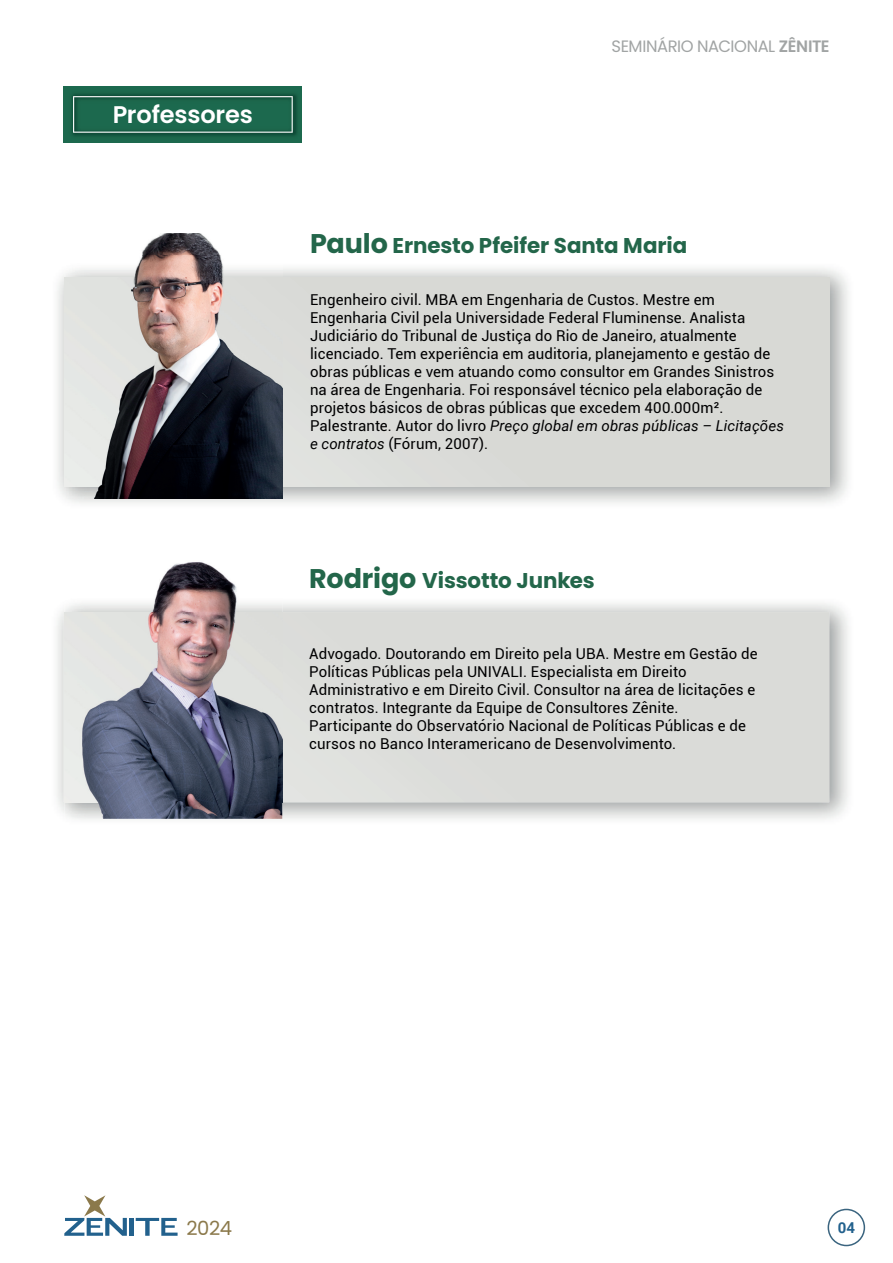
<style>
.page{position:relative;width:893px;height:1263px;background:#fff}
.page>*{position:absolute;margin:0;border:0;box-sizing:border-box;transform-origin:0 0}
.t1{font:600 24px "Poppins";letter-spacing:-.005em;color:#fff}
.t2{font:700 21.45px "Poppins";letter-spacing:-.005em;color:#23664a}
.t3{font:19.5px "Poppins";color:#8b794b}
.t4{font:16.5px "Poppins";letter-spacing:-.03em;color:#a1a4a4}
.t5{font:15px/18px "Roboto";letter-spacing:.005em;color:#000001}
.t6{font:700 15px "Roboto";color:#22618d}
.s1{font-weight:600}
.s2{font-size:27px}
.s3{font-style:italic}
</style>
<div class="page">
<div style="left:129px;top:1218px;width:5px;height:18px;background:#22618d"></div>
<svg style="left:136px;top:1218px;width:42px;height:18px"></svg>
<svg style="left:64px;top:1195px;width:63px;height:41px"></svg>
<div style="left:828px;top:1209px;width:37px;height:37px;border:2px solid #3a647f;border-radius:50%"></div>
<img style="left:57px;top:603px;width:791px;height:216px">
<div style="left:64px;top:612px;width:765px;height:190px;background:#dadbd8"></div>
<img style="left:57px;top:268px;width:791px;height:235px">
<div style="left:282px;top:277px;width:548px;height:209px;background:#d8d9d5"></div>
<img style="left:65px;top:233px;width:217px;height:266px">
<img style="left:65px;top:562px;width:217px;height:257px">
<img style="left:65px;top:612px;width:217px;height:190px">
<div style="left:64px;top:86px;width:238px;height:57px;background:#1c694e"></div>
<img style="left:72px;top:94px;width:225px;height:42px">
<svg style="left:73px;top:96px;width:220px;height:37px"></svg>
<h1 class="t1" style="left:113px;top:101px;width:142px">Professores</h1>
<p class="t4" style="left:611px;top:36px;width:220px">SEMINÁRIO NACIONAL <span class="s1">ZÊNITE</span></p>
<h2 class="t2" style="left:310px;top:233px;width:379px"><span class="s2">Paulo</span> Ernesto Pfeifer Santa Maria</h2>
<p class="t5" style="left:310px;top:290px;width:475px">Engenheiro civil. MBA em Engenharia de Custos. Mestre em Engenharia Civil pela Universidade Federal Fluminense. Analista Judiciário do Tribunal de Justiça do Rio de Janeiro, atualmente licenciado. Tem experiência em auditoria, planejamento e gestão de obras públicas e vem atuando como consultor em Grandes Sinistros na área de Engenharia. Foi responsável técnico pela elaboração de projetos básicos de obras públicas que excedem 400.000m².<br>Palestrante. Autor do livro <span class="s3">Preço global em obras públicas – Licitações e contratos</span> (Fórum, 2007).</p>
<h2 class="t2" style="left:309px;top:568px;width:287px"><span class="s2">Rodrigo</span> Vissotto Junkes</h2>
<p class="t5" style="left:309px;top:644px;width:450px">Advogado. Doutorando em Direito pela UBA. Mestre em Gestão de Políticas Públicas pela UNIVALI. Especialista em Direito Administrativo e em Direito Civil. Consultor na área de licitações e contratos. Integrante da Equipe de Consultores Zênite.<br>Participante do Observatório Nacional de Políticas Públicas e de cursos no Banco Interamericano de Desenvolvimento.</p>
<h3 class="t3" style="left:186px;top:1217px;width:47px">2024</h3>
<p class="t6" style="left:838px;top:1217px;width:19px">04</p>
</div>
